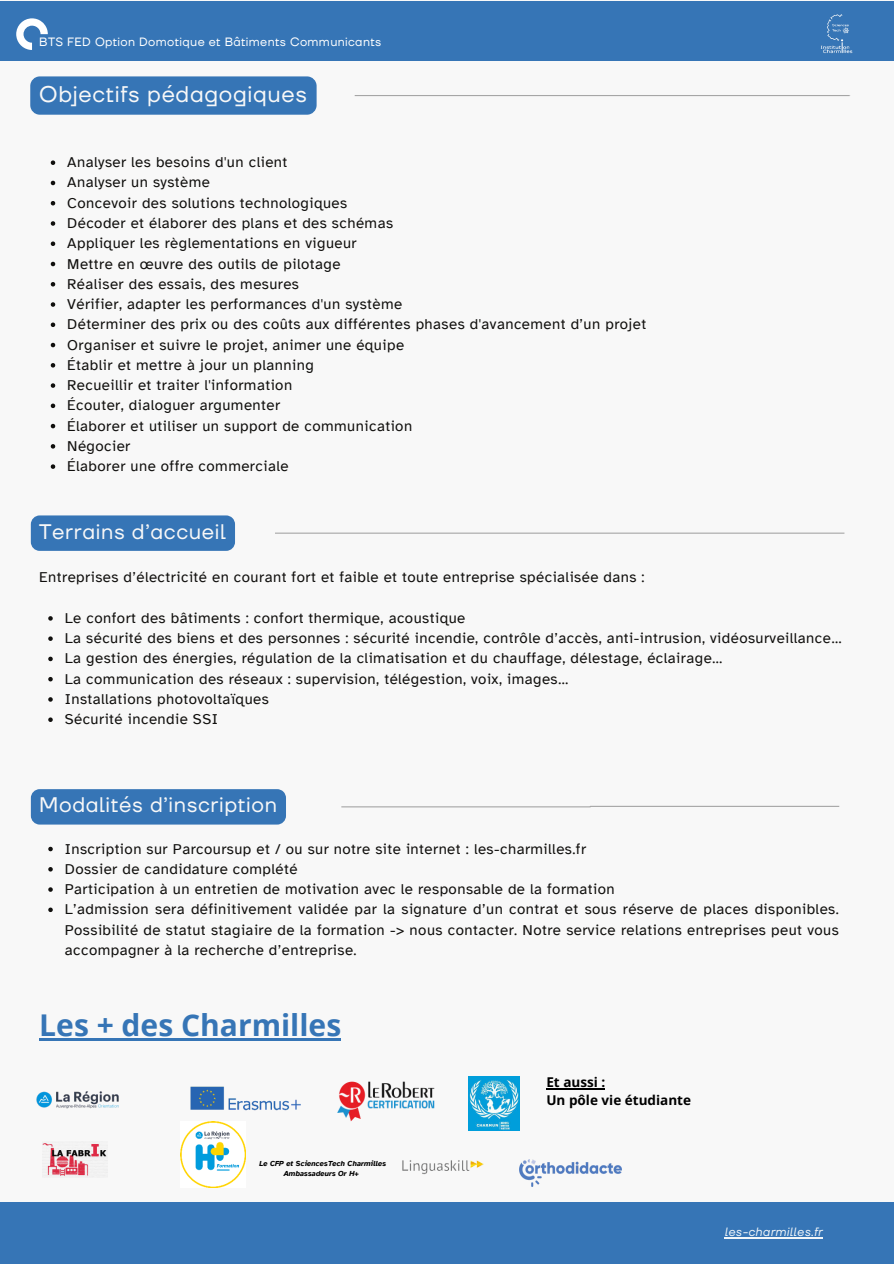
<style>
.page{position:relative;width:894px;height:1264px;background:#fff}
.page>*{position:absolute;margin:0;border:0;box-sizing:border-box;transform-origin:0 0}
.t1{font:700 30px "Open Sans";color:#3675b6}
.t2{font:22.5px "TT Firs Neue";letter-spacing:.03em;color:#f8f8f8}
.t3{font:21px "TT Firs Neue";letter-spacing:.03em;color:#f8f8f8}
.t4{font:15px/20.2px "Atkinson Hyperlegible";letter-spacing:.03em;color:#100f0d}
.t5{font:700 13.5px/18px "Open Sans";color:#000}
.t6{font:12px "TT Firs Neue";letter-spacing:.03em;color:#fff}
.t7{font:italic 12px "TT Firs Neue";letter-spacing:.03em;color:#f1f6f9}
.t8{font:italic 700 7.5px/10.1px "Atkinson Hyperlegible";color:#000;text-align:center}
</style>
<div class="page">
<div style="left:0;top:0;width:893px;height:1263px;background:#f8f8f8"></div>
<div style="left:0;top:1px;width:893px;height:59px;background:#3675b6"></div>
<div style="left:30px;top:76px;width:286px;height:39px;background:#3675b6;border-radius:10px"></div>
<svg style="left:51px;top:160px;width:4px;height:5px"></svg>
<svg style="left:51px;top:181px;width:4px;height:4px"></svg>
<svg style="left:51px;top:201px;width:4px;height:4px"></svg>
<svg style="left:51px;top:221px;width:4px;height:5px"></svg>
<svg style="left:51px;top:241px;width:4px;height:5px"></svg>
<svg style="left:51px;top:262px;width:4px;height:4px"></svg>
<svg style="left:51px;top:282px;width:4px;height:4px"></svg>
<svg style="left:51px;top:302px;width:4px;height:5px"></svg>
<svg style="left:51px;top:322px;width:4px;height:5px"></svg>
<svg style="left:51px;top:343px;width:4px;height:4px"></svg>
<svg style="left:51px;top:363px;width:4px;height:4px"></svg>
<svg style="left:51px;top:383px;width:4px;height:5px"></svg>
<svg style="left:51px;top:403px;width:4px;height:5px"></svg>
<svg style="left:51px;top:424px;width:4px;height:4px"></svg>
<svg style="left:51px;top:444px;width:4px;height:4px"></svg>
<svg style="left:51px;top:464px;width:4px;height:5px"></svg>
<div style="left:0;top:1202px;width:893px;height:61px;background:#3675b6"></div>
<hr style="left:724px;top:1237px;width:98px;height:1px;background:#f1f6f9">
<svg style="left:16px;top:18px;width:32px;height:32px"></svg>
<svg style="left:48px;top:616px;width:5px;height:4px"></svg>
<svg style="left:48px;top:636px;width:5px;height:5px"></svg>
<svg style="left:48px;top:656px;width:5px;height:5px"></svg>
<svg style="left:48px;top:677px;width:5px;height:4px"></svg>
<svg style="left:48px;top:697px;width:5px;height:4px"></svg>
<svg style="left:48px;top:717px;width:5px;height:5px"></svg>
<div style="left:31px;top:515px;width:204px;height:36px;background:#3675b6"></div>
<hr style="left:275px;top:532px;width:569px;height:1px;background:#a6a6a6">
<img style="left:820px;top:14px;width:33px;height:40px">
<svg style="left:341px;top:805px;width:499px;height:3px"></svg>
<div style="left:31px;top:789px;width:255px;height:35px;background:#3675b6"></div>
<svg style="left:48px;top:846px;width:5px;height:5px"></svg>
<svg style="left:48px;top:867px;width:5px;height:4px"></svg>
<svg style="left:48px;top:887px;width:5px;height:4px"></svg>
<svg style="left:48px;top:907px;width:5px;height:5px"></svg>
<hr style="left:39px;top:1038px;width:302px;height:2px;background:#3675b6">
<img style="left:42px;top:1141px;width:65px;height:36px">
<img style="left:190px;top:1086px;width:111px;height:25px">
<img style="left:337px;top:1081px;width:98px;height:40px">
<img style="left:402px;top:1160px;width:82px;height:15px">
<img style="left:36px;top:1091px;width:83px;height:18px">
<img style="left:519px;top:1159px;width:102px;height:27px">
<img style="left:469px;top:1076px;width:50px;height:54px">
<img style="left:180px;top:1121px;width:65px;height:65px">
<hr style="left:546px;top:1088px;width:59px;height:1px;background:#000">
<svg style="left:354px;top:95px;width:496px;height:1px"></svg>
<p class="t6" style="left:39px;top:33px;width:343px">BTS FED Option Domotique et Bâtiments Communicants</p>
<h2 class="t2" style="left:39px;top:79px;width:269px">Objectifs pédagogiques</h2>
<p class="t4" style="left:67px;top:152px;width:580px">Analyser les besoins d'un client<br>Analyser un système<br>Concevoir des solutions technologiques<br>Décoder et élaborer des plans et des schémas<br>Appliquer les règlementations en vigueur<br>Mettre en œuvre des outils de pilotage<br>Réaliser des essais, des mesures<br>Vérifier, adapter les performances d'un système<br>Déterminer des prix ou des coûts aux différentes phases d'avancement d’un projet Organiser et suivre le projet, animer une équipe<br>Établir et mettre à jour un planning<br>Recueillir et traiter l'information<br>Écouter, dialoguer argumenter<br>Élaborer et utiliser un support de communication<br>Négocier<br>Élaborer une offre commerciale</p>
<h3 class="t3" style="left:39px;top:517px;width:188px">Terrains d’accueil</h3>
<p class="t4" style="left:39px;top:567px;width:606px">Entreprises d’électricité en courant fort et faible et toute entreprise spécialisée dans :</p>
<p class="t4" style="left:65px;top:608px;width:778px">Le confort des bâtiments : confort thermique, acoustique<br>La sécurité des biens et des personnes : sécurité incendie, contrôle d’accès, anti-intrusion, vidéosurveillance… La gestion des énergies, régulation de la climatisation et du chauffage, délestage, éclairage…<br>La communication des réseaux : supervision, télégestion, voix, images…<br>Installations photovoltaïques<br>Sécurité incendie SSI</p>
<h3 class="t3" style="left:39px;top:790px;width:239px">Modalités d’inscription</h3>
<p class="t4" style="left:65px;top:838px;width:775px">Inscription sur Parcoursup et / ou sur notre site internet : les-charmilles.fr<br>Dossier de candidature complété<br>Participation à un entretien de motivation avec le responsable de la formation<br>L’admission sera définitivement validée par la signature d’un contrat et sous réserve de places disponibles.<br>Possibilité de statut stagiaire de la formation -&gt; nous contacter. Notre service relations entreprises peut vous accompagner à la recherche d’entreprise.</p>
<h1 class="t1" style="left:39px;top:1003px;width:303px">Les + des Charmilles</h1>
<p class="t8" style="left:259px;top:1158px;width:128px">Le CFP et SciencesTech Charmilles<br>Ambassadeurs Or H+</p>
<p class="t5" style="left:546px;top:1072px;width:146px">Et aussi :<br>Un pôle vie étudiante</p>
<p class="t7" style="left:724px;top:1223px;width:99px">les-charmilles.fr</p>
</div>
